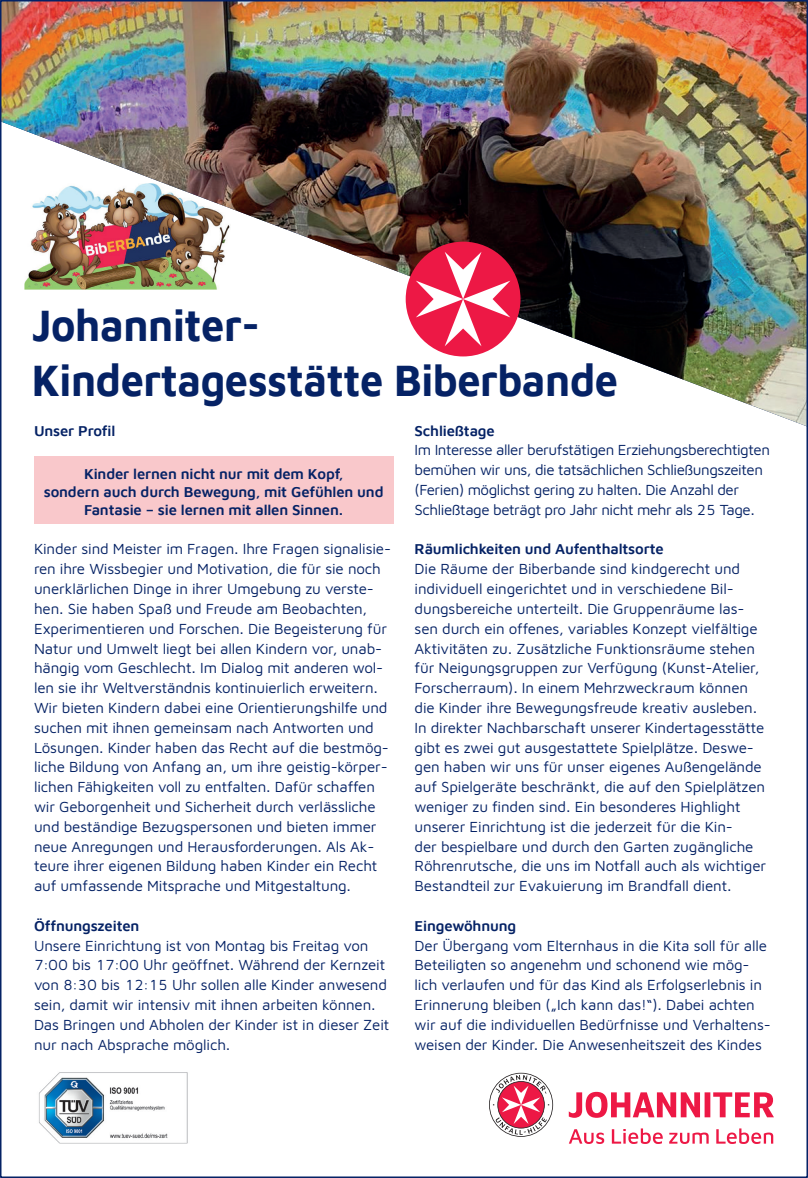
<style>
.page{position:relative;width:808px;height:1178px;background:#fff}
.page>*{position:absolute;margin:0;border:0;box-sizing:border-box;transform-origin:0 0}
.t1{font:700 45px/54.4px "Maven Johanniter";letter-spacing:-.01em;color:#052265;scale:.92 1}
.t2{font:15px/19.8px "Maven Johanniter";letter-spacing:-.01em;color:#052265}
.t3{font:15px/19.8px "Maven Johanniter";letter-spacing:-.03em;color:#052265}
.t4{font:600 15px/18px "Maven Johanniter";letter-spacing:-.01em;color:#052265;text-align:center}
</style>
<div class="page">
<img style="left:3px;top:3px;width:802px;height:423px">
<div style="left:406px;top:242px;width:114px;height:114px;background:#ed1845;border-radius:50%"></div>
<svg style="left:416px;top:252px;width:94px;height:94px"></svg>
<img style="left:39px;top:1072px;width:149px;height:72px">
<svg style="left:489px;top:1073px;width:285px;height:71px"></svg>
<div style="left:34px;top:457px;width:359px;height:67px;background:#f9c8cb"></div>
<img style="left:24px;top:183px;width:208px;height:107px">
<h1 class="t1" style="left:32px;top:295px;width:639px">Johanniter-<br>Kindertagesstätte Biberbande</h1>
<p class="t4" style="left:34px;top:420px;width:83px">Unser Profil</p>
<p class="t4" style="left:44px;top:464px;width:341px">Kinder lernen nicht nur mit dem Kopf,<br>sondern auch durch Bewegung, mit Gefühlen und<br>Fantasie – sie lernen mit allen Sinnen.</p>
<p class="t2" style="left:34px;top:538px;width:359px">Kinder sind Meister im Fragen. Ihre Fragen signalisie&shy;ren ihre Wissbegier und Motivation, die für sie noch unerklärlichen Dinge in ihrer Umgebung zu verste&shy;hen. Sie haben Spaß und Freude am Beobachten, Experimentieren und Forschen. Die Begeisterung für Natur und Umwelt liegt bei allen Kindern vor, unab&shy;hängig vom Geschlecht. Im Dialog mit anderen wol&shy;len sie ihr Weltverständnis kontinuierlich erweitern.<br>Wir bieten Kindern dabei eine Orientierungshilfe und suchen mit ihnen gemeinsam nach Antworten und Lösungen. Kinder haben das Recht auf die bestmög&shy;liche Bildung von Anfang an, um ihre geistig-körper&shy;lichen Fähigkeiten voll zu entfalten. Dafür schaffen wir Geborgenheit und Sicherheit durch verlässliche und beständige Bezugspersonen und bieten immer neue Anregungen und Herausforderungen. Als Ak&shy;teure ihrer eigenen Bildung haben Kinder ein Recht auf umfassende Mitsprache und Mitgestaltung.</p>
<p class="t4" style="left:34px;top:915px;width:107px">Öffnungszeiten</p>
<p class="t2" style="left:34px;top:934px;width:357px">Unsere Einrichtung ist von Montag bis Freitag von 7:00 bis 17:00 Uhr geöffnet. Während der Kernzeit von 8:30 bis 12:15 Uhr sollen alle Kinder anwesend sein, damit wir intensiv mit ihnen arbeiten können.<br>Das Bringen und Abholen der Kinder ist in dieser Zeit nur nach Absprache möglich.</p>
<p class="t4" style="left:415px;top:420px;width:82px">Schließtage</p>
<p class="t3" style="left:415px;top:439px;width:357px">Im Interesse aller berufstätigen Erziehungsberechtigten bemühen wir uns, die tatsächlichen Schließungszeiten (Ferien) möglichst gering zu halten. Die Anzahl der Schließtage beträgt pro Jahr nicht mehr als 25 Tage.</p>
<p class="t4" style="left:415px;top:539px;width:251px">Räumlichkeiten und Aufenthaltsorte</p>
<p class="t2" style="left:415px;top:558px;width:353px">Die Räume der Biberbande sind kindgerecht und individuell eingerichtet und in verschiedene Bil&shy;dungsbereiche unterteilt. Die Gruppenräume las&shy;sen durch ein offenes, variables Konzept vielfältige Aktivitäten zu. Zusätzliche Funktionsräume stehen für Neigungsgruppen zur Verfügung (Kunst-Atelier, Forscherraum). In einem Mehrzweckraum können die Kinder ihre Bewegungsfreude kreativ ausleben.<br>In direkter Nachbarschaft unserer Kindertagesstätte gibt es zwei gut ausgestattete Spielplätze. Deswe&shy;gen haben wir uns für unser eigenes Außengelände auf Spielgeräte beschränkt, die auf den Spielplätzen weniger zu finden sind. Ein besonderes Highlight unserer Einrichtung ist die jederzeit für die Kin-<br>der bespielbare und durch den Garten zugängliche Röhrenrutsche, die uns im Notfall auch als wichtiger Bestandteil zur Evakuierung im Brandfall dient.</p>
<p class="t4" style="left:415px;top:915px;width:103px">Eingewöhnung</p>
<p class="t2" style="left:415px;top:934px;width:358px">Der Übergang vom Elternhaus in die Kita soll für alle Beteiligten so angenehm und schonend wie mög&shy;lich verlaufen und für das Kind als Erfolgserlebnis in Erinnerung bleiben („Ich kann das!“). Dabei achten wir auf die individuellen Bedürfnisse und Verhaltens&shy;weisen der Kinder. Die Anwesenheitszeit des Kindes</p>
</div>
